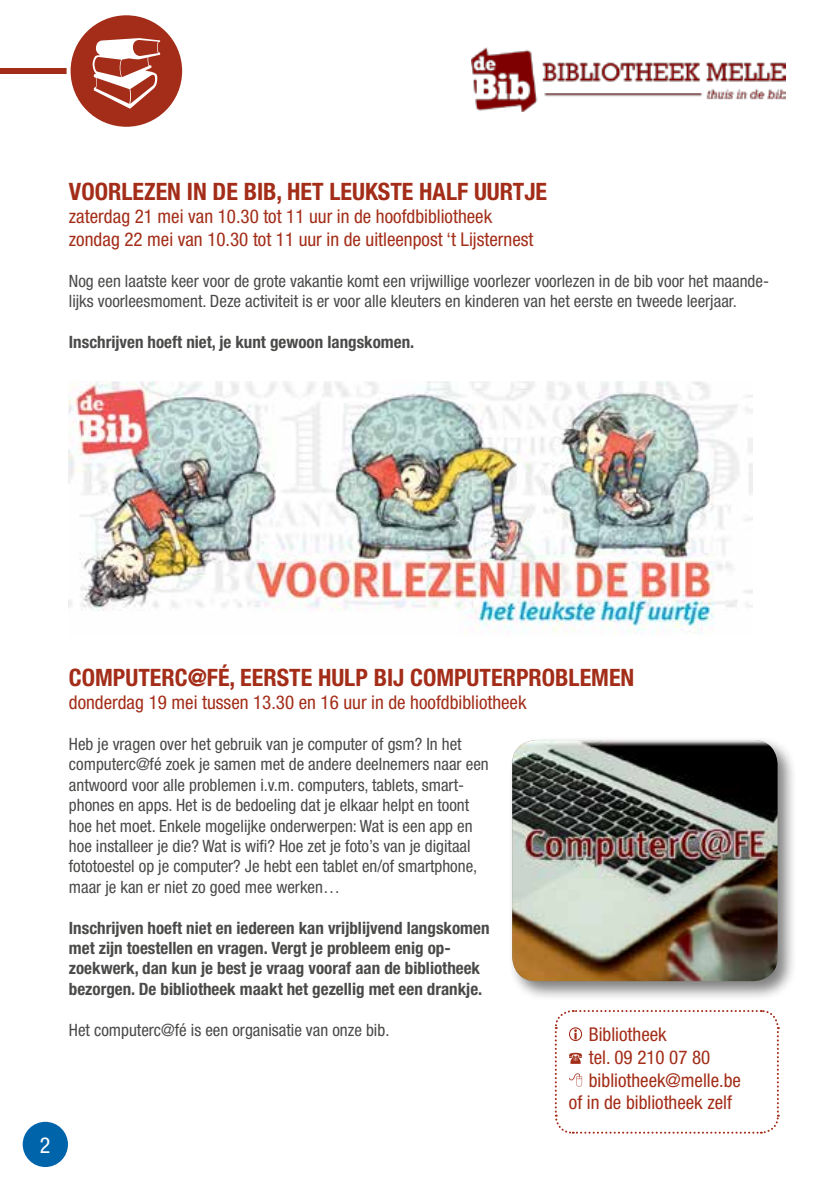
<style>
.page{position:relative;width:840px;height:1191px;background:#fff}
.page>*{position:absolute;margin:0;border:0;box-sizing:border-box;transform-origin:0 0}
.t1{font:700 condensed 24px "Helvetica Neue LT Std";color:#a32d18}
.t2{font:condensed 22px "Helvetica Neue";color:#fff}
.t3{font:condensed 19px/22.8px "Helvetica Neue LT Std";color:#a32d18}
.t4{font:condensed 17px/20.4px "Helvetica Neue LT Std";color:#4a4a49}
.t5{font:700 condensed 17px/20.4px "Helvetica Neue LT Std";color:#4a4a49}
</style>
<div class="page">
<div style="left:23px;top:1121px;width:45px;height:46px;background:#0064ab;border-radius:50%"></div>
<div style="left:0;top:68px;width:69px;height:6px;background:#a32d18"></div>
<div style="left:68px;top:13px;width:116px;height:116px;background:#a32d18;border-radius:50%"></div>
<div style="left:66px;top:11px;width:120px;height:120px;border:4px solid #fff;border-radius:50%"></div>
<svg style="left:93px;top:38px;width:67px;height:71px"></svg>
<img style="left:471px;top:48px;width:314px;height:64px">
<svg style="left:554px;top:1010px;width:225px;height:124px"></svg>
<img style="left:69px;top:381px;width:683px;height:253px">
<div style="left:508px;top:736px;width:289px;height:265px;background:#000;opacity:.5"></div>
<img style="left:512px;top:740px;width:265px;height:241px">
<h1 class="t1" style="left:69px;top:177px;width:479px">VOORLEZEN IN DE BIB, HET LEUKSTE HALF UURTJE</h1>
<p class="t3" style="left:69px;top:205px;width:466px">zaterdag 21 mei van 10.30 tot 11 uur in de hoofdbibliotheek zondag 22 mei van 10.30 tot 11 uur in de uitleenpost ‘t Lijsternest</p>
<p class="t4" style="left:69px;top:270px;width:701px">Nog een laatste keer voor de grote vakantie komt een vrijwillige voorlezer voorlezen in de bib voor het maande&shy;lijks voorleesmoment. Deze activiteit is er voor alle kleuters en kinderen van het eerste en tweede leerjaar.</p>
<p class="t5" style="left:69px;top:331px;width:346px">Inschrijven hoeft niet, je kunt gewoon langskomen.</p>
<p class="t2" style="left:40px;top:1132px;width:12px">2</p>
<h1 class="t1" style="left:69px;top:663px;width:566px">COMPUTERC@FÉ, EERSTE HULP BIJ COMPUTERPROBLEMEN</h1>
<p class="t3" style="left:69px;top:691px;width:459px">donderdag 19 mei tussen 13.30 en 16 uur in de hoofdbibliotheek</p>
<p class="t4" style="left:69px;top:733px;width:421px">Heb je vragen over het gebruik van je computer of gsm? In het computerc@fé zoek je samen met de andere deelnemers naar een antwoord voor alle problemen i.v.m. computers, tablets, smart&shy;phones en apps. Het is de bedoeling dat je elkaar helpt en toont hoe het moet. Enkele mogelijke onderwerpen: Wat is een app en hoe installeer je die? Wat is wifi? Hoe zet je foto’s van je digitaal fototoestel op je computer? Je hebt een tablet en/of smartphone, maar je kan er niet zo goed mee werken…</p>
<p class="t5" style="left:69px;top:917px;width:422px">Inschrijven hoeft niet en iedereen kan vrijblijvend langskomen met zijn toestellen en vragen. Vergt je probleem enig op&shy;zoekwerk, dan kun je best je vraag vooraf aan de bibliotheek bezorgen. De bibliotheek maakt het gezellig met een drankje.</p>
<p class="t4" style="left:69px;top:1019px;width:322px">Het computerc@fé is een organisatie van onze bib.</p>
<p class="t3" style="left:588px;top:1022px;width:79px">Bibliotheek</p>
<p class="t3" style="left:588px;top:1045px;width:123px">tel. 09 210 07 80</p>
<p class="t3" style="left:588px;top:1068px;width:154px">bibliotheek@melle.be</p>
<p class="t3" style="left:568px;top:1091px;width:164px">of in de bibliotheek zelf</p>
</div>
